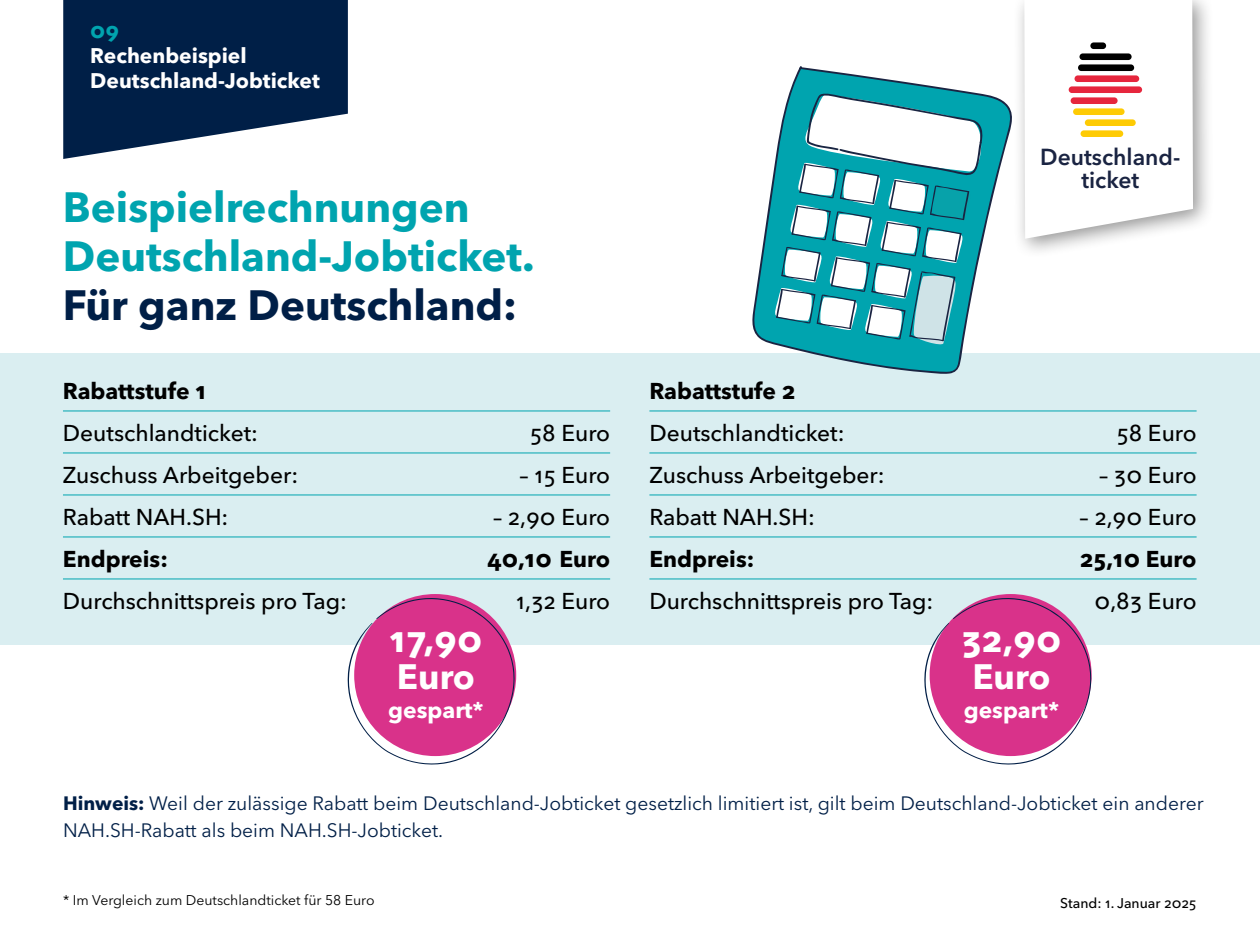
<style>
.page{position:relative;width:1260px;height:945px;background:#fff}
.page>*{position:absolute;margin:0;border:0;box-sizing:border-box;transform-origin:0 0}
.t1{font:700 42px/49px "Avenir Next LT Pro";color:#00a4af}
.t2{font:700 42px "Avenir Next LT Pro";color:#001f47}
.t3{font:700 35px/36.8px "Avenir Next LT Pro";color:#fff}
.t4{font:600 23.1px/23.3px "Avenir Next LT Pro";color:#1a2442;text-align:center}
.t5{font:500 22.75px "Avenir Next LT Pro";color:#000}
.t6{font:700 22.75px "Avenir Next LT Pro";color:#000}
.t7{font:700 22.75px "Avenir Next LT Pro";color:#fff}
.t8{font:700 21px/25.2px "Avenir Next LT Pro";color:#fff}
.t9{font:700 21px "Avenir Next LT Pro";color:#00a4af}
.t10{font:19.25px/26.2px "Avenir Next LT Pro";color:#001f47}
.t11{font:14px "Avenir Next LT Pro";color:#000}
.t12{font:500 14px "Avenir Next LT Pro";color:#000}
.s1{font-weight:700}
</style>
<div class="page">
<div style="left:0;top:353px;width:1260px;height:292px;background:#daeef1"></div>
<svg style="left:63px;top:0;width:285px;height:159px;background:#243f61"></svg>
<hr style="left:63px;top:411px;width:547px;height:1px;background:#00a4af">
<hr style="left:63px;top:453px;width:547px;height:1px;background:#00a4af">
<hr style="left:63px;top:495px;width:547px;height:1px;background:#00a4af">
<hr style="left:63px;top:537px;width:547px;height:1px;background:#00a4af">
<hr style="left:63px;top:579px;width:547px;height:1px;background:#00a4af">
<hr style="left:649px;top:411px;width:548px;height:1px;background:#00a4af">
<hr style="left:649px;top:453px;width:548px;height:1px;background:#00a4af">
<hr style="left:649px;top:495px;width:548px;height:1px;background:#00a4af">
<hr style="left:649px;top:537px;width:548px;height:1px;background:#00a4af">
<hr style="left:649px;top:579px;width:548px;height:1px;background:#00a4af">
<svg style="left:752px;top:66px;width:260px;height:308px"></svg>
<svg style="left:774px;top:93px;width:212px;height:254px"></svg>
<div style="left:1013px;top:0;width:202px;height:259px;background:#000;opacity:.41"></div>
<svg style="left:1024px;top:0;width:169px;height:239px"></svg>
<div style="left:1078px;top:64px;width:56px;height:7px;background:#000;border-radius:3px"></div>
<div style="left:1079px;top:53px;width:53px;height:7px;background:#000;border-radius:3px"></div>
<div style="left:1090px;top:42px;width:16px;height:7px;background:#000;border-radius:3px"></div>
<div style="left:1081px;top:130px;width:42px;height:7px;background:#fecb04;border-radius:3px"></div>
<div style="left:1085px;top:119px;width:51px;height:7px;background:#fecb04;border-radius:3px"></div>
<div style="left:1073px;top:108px;width:52px;height:7px;background:#fecb04;border-radius:3px"></div>
<div style="left:1071px;top:97px;width:47px;height:7px;background:#e6263d;border-radius:3px"></div>
<div style="left:1069px;top:86px;width:73px;height:7px;background:#e6263d;border-radius:3px"></div>
<div style="left:1075px;top:75px;width:64px;height:7px;background:#e6263d;border-radius:3px"></div>
<svg style="left:347px;top:598px;width:168px;height:167px"></svg>
<svg style="left:924px;top:598px;width:168px;height:167px"></svg>
<p class="t9" style="left:90px;top:18px;width:30px">09</p>
<p class="t8" style="left:90px;top:43px;width:231px">Rechenbeispiel<br>Deutschland-Jobticket</p>
<h1 class="t1" style="left:63px;top:182px;width:473px">Beispielrechnungen<br>Deutschland-Jobticket.</h1>
<h1 class="t2" style="left:63px;top:279px;width:456px">Für ganz Deutschland:</h1>
<p class="t6" style="left:63px;top:377px;width:145px">Rabattstufe 1</p>
<p class="t5" style="left:63px;top:420px;width:197px">Deutschlandticket:</p>
<p class="t5" style="left:530px;top:420px;width:82px">58 Euro</p>
<p class="t5" style="left:63px;top:462px;width:237px">Zuschuss Arbeitgeber:</p>
<p class="t5" style="left:520px;top:462px;width:92px">– 15 Euro</p>
<p class="t5" style="left:63px;top:504px;width:167px">Rabatt NAH.SH:</p>
<p class="t5" style="left:493px;top:504px;width:119px">– 2,90 Euro</p>
<p class="t6" style="left:63px;top:545px;width:106px">Endpreis:</p>
<p class="t6" style="left:487px;top:545px;width:125px">40,10 Euro</p>
<p class="t5" style="left:63px;top:588px;width:285px">Durchschnittspreis pro Tag:</p>
<p class="t5" style="left:516px;top:588px;width:96px">1,32 Euro</p>
<h2 class="t3" style="left:390px;top:621px;width:94px">17,90<br>Euro</h2>
<p class="t7" style="left:388px;top:697px;width:97px">gespart*</p>
<p class="t4" style="left:1040px;top:145px;width:142px">Deutschland&shy;ticket</p>
<p class="t6" style="left:649px;top:377px;width:148px">Rabattstufe 2</p>
<p class="t5" style="left:649px;top:420px;width:197px">Deutschlandticket:</p>
<p class="t5" style="left:1116px;top:420px;width:82px">58 Euro</p>
<p class="t5" style="left:649px;top:462px;width:237px">Zuschuss Arbeitgeber:</p>
<p class="t5" style="left:1099px;top:462px;width:99px">– 30 Euro</p>
<p class="t5" style="left:649px;top:504px;width:167px">Rabatt NAH.SH:</p>
<p class="t5" style="left:1080px;top:504px;width:119px">– 2,90 Euro</p>
<p class="t6" style="left:649px;top:545px;width:106px">Endpreis:</p>
<p class="t6" style="left:1080px;top:545px;width:118px">25,10 Euro</p>
<p class="t5" style="left:649px;top:588px;width:285px">Durchschnittspreis pro Tag:</p>
<p class="t5" style="left:1094px;top:588px;width:104px">0,83 Euro</p>
<h2 class="t3" style="left:961px;top:621px;width:101px;text-align:center">32,90<br>Euro</h2>
<p class="t7" style="left:964px;top:697px;width:97px">gespart*</p>
<p class="t10" style="left:63px;top:790px;width:1142px"><span class="s1">Hinweis:</span> Weil der zulässige Rabatt beim Deutschland-Jobticket gesetzlich limitiert ist, gilt beim Deutschland-Jobticket ein anderer<br>NAH.SH-Rabatt als beim NAH.SH-Jobticket.</p>
<p class="t11" style="left:63px;top:891px;width:313px">* Im Vergleich zum Deutschlandticket für 58 Euro</p>
<p class="t12" style="left:1060px;top:895px;width:138px">Stand: 1. Januar 2025</p>
</div>
